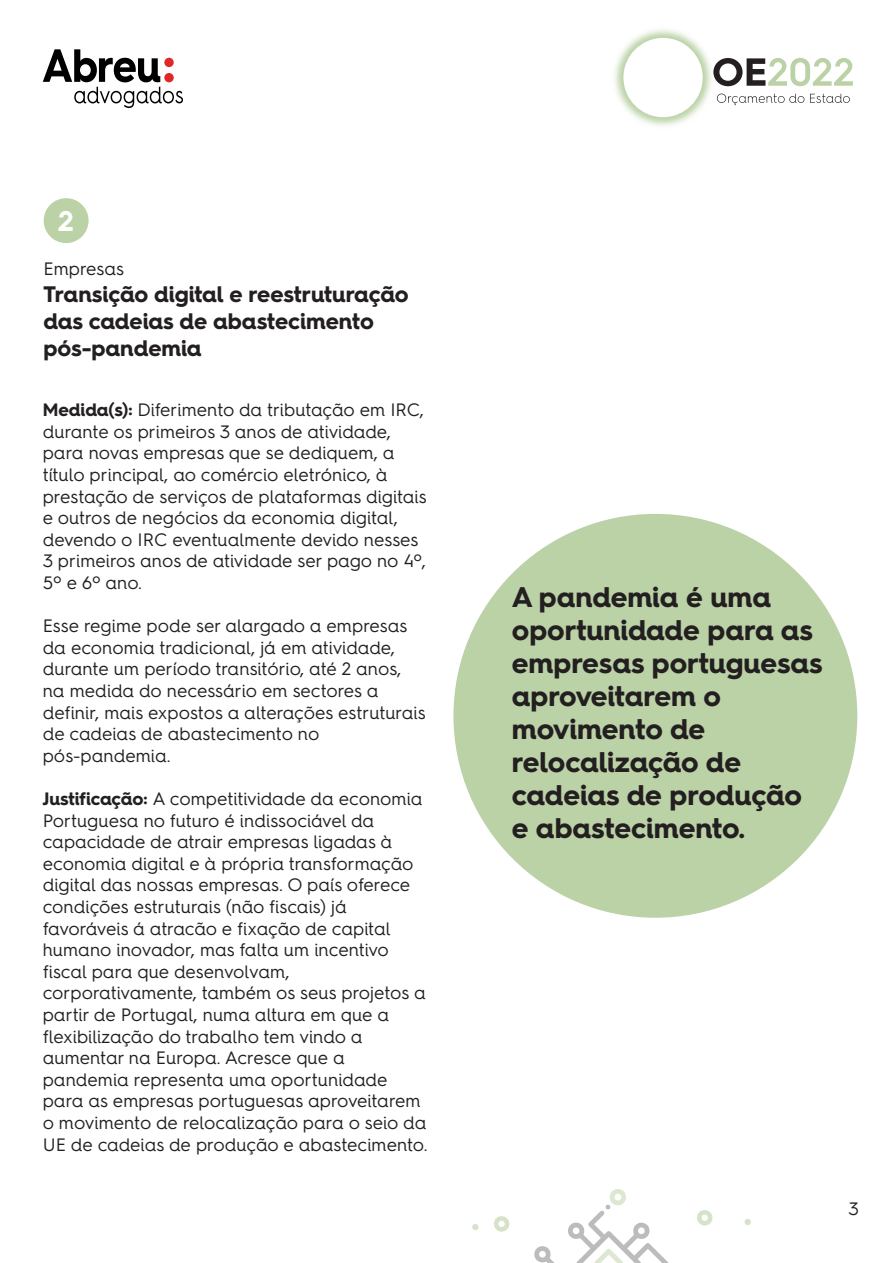
<style>
.page{position:relative;width:893px;height:1263px;background:#fff}
.page>*{position:absolute;margin:0;border:0;box-sizing:border-box;transform-origin:0 0}
.t1{font:700 28.5px/33px "Hurme Geometric Sans 4";color:#231f20}
.t2{font:700 28.5px "Hurme Geometric Sans 4";color:#fff}
.t3{font:700 22.5px/27px "Hurme Geometric Sans 4";letter-spacing:-.005em;color:#231f20}
.t4{font:18px/21.6px "Hurme Geometric Sans 4";color:#231f20}
.s1{font-weight:700}
</style>
<div class="page">
<div style="left:453px;top:514px;width:404px;height:404px;background:#bbd1a6;border-radius:50%"></div>
<img style="left:614px;top:29px;width:121px;height:97px">
<svg style="left:713px;top:58px;width:140px;height:28px"></svg>
<svg style="left:717px;top:94px;width:87px;height:11px"></svg>
<svg style="left:810px;top:94px;width:40px;height:9px"></svg>
<div style="left:623px;top:38px;width:80px;height:79px;background:#fff;border-radius:50%"></div>
<svg style="left:43px;top:49px;width:140px;height:59px"></svg>
<svg style="left:534px;top:1189px;width:135px;height:74px"></svg>
<div style="left:44px;top:198px;width:45px;height:45px;background:#bbd1a6;border-radius:50%"></div>
<svg style="left:494px;top:1216px;width:15px;height:15px"></svg>
<svg style="left:472px;top:1224px;width:6px;height:6px"></svg>
<svg style="left:744px;top:1219px;width:7px;height:6px"></svg>
<svg style="left:697px;top:1210px;width:15px;height:15px"></svg>
<h1 class="t2" style="left:58px;top:201px;width:17px">2</h1>
<p class="t4" style="left:43px;top:257px;width:82px">Empresas</p>
<p class="t3" style="left:43px;top:280px;width:367px">Transição digital e reestruturação das cadeias de abastecimento pós-pandemia</p>
<p class="t4" style="left:43px;top:398px;width:385px"><span class="s1">Medida(s):</span> Diferimento da tributação em IRC, durante os primeiros 3 anos de atividade, para novas empresas que se dediquem, a título principal, ao comércio eletrónico, à prestação de serviços de plataformas digitais e outros de negócios da economia digital, devendo o IRC eventualmente devido nesses 3 primeiros anos de atividade ser pago no 4º, 5º e 6º ano.</p>
<p class="t4" style="left:43px;top:614px;width:384px">Esse regime pode ser alargado a empresas da economia tradicional, já em atividade, durante um período transitório, até 2 anos, na medida do necessário em sectores a definir, mais expostos a alterações estruturais de cadeias de abastecimento no pós-pandemia.</p>
<p class="t4" style="left:43px;top:787px;width:386px"><span class="s1">Justificação:</span> A competitividade da economia Portuguesa no futuro é indissociável da capacidade de atrair empresas ligadas à economia digital e à própria transformação digital das nossas empresas. O país oferece condições estruturais (não fiscais) já favoráveis á atracão e fixação de capital humano inovador, mas falta um incentivo fiscal para que desenvolvam, corporativamente, também os seus projetos a partir de Portugal, numa altura em que a flexibilização do trabalho tem vindo a aumentar na Europa. Acresce que a pandemia representa uma oportunidade para as empresas portuguesas aproveitarem o movimento de relocalização para o seio da UE de cadeias de produção e abastecimento.</p>
<h1 class="t1" style="left:512px;top:580px;width:312px">A pandemia é uma oportunidade para as empresas portuguesas aproveitarem o movimento de relocalização de cadeias de produção e abastecimento.</h1>
<p class="t4" style="left:848px;top:1197px;width:12px">3</p>
</div>
